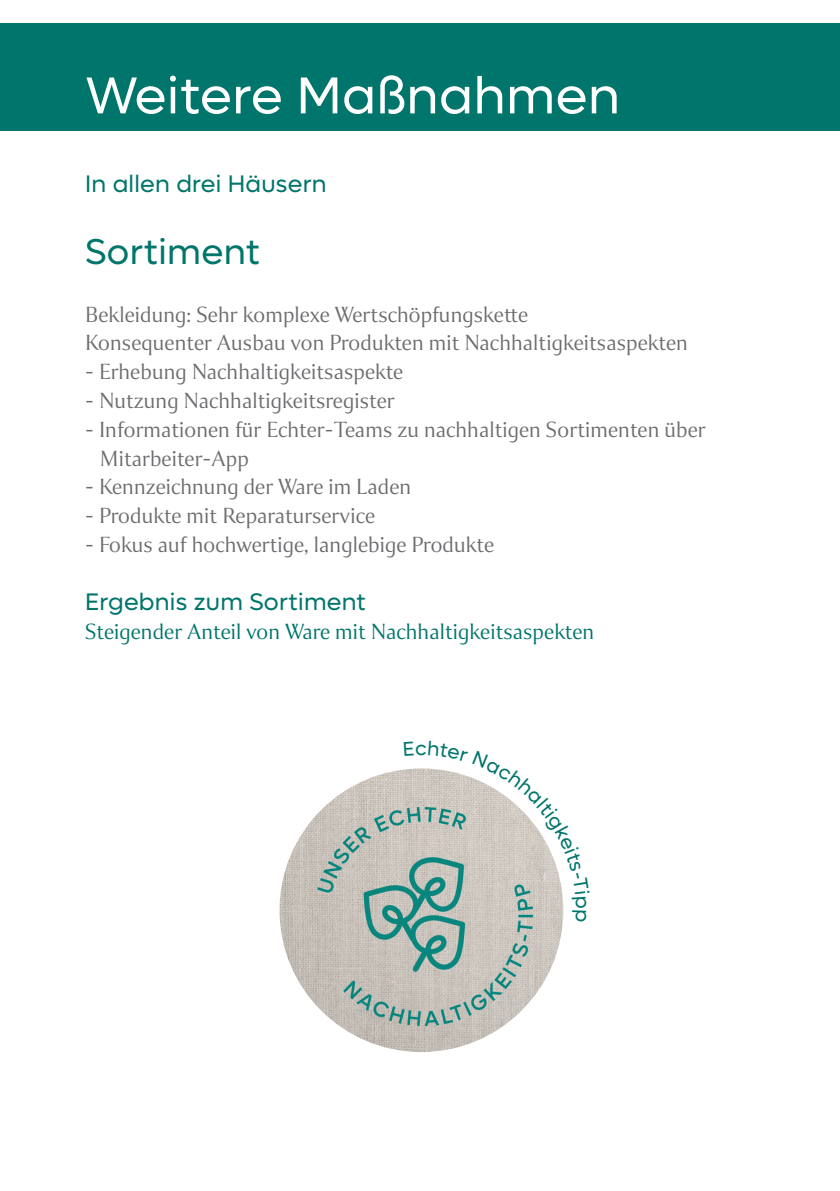
<style>
.page{position:relative;width:840px;height:1191px;background:#fff}
.page>*{position:absolute;margin:0;border:0;box-sizing:border-box;transform-origin:0 0}
.t1{font:52px "Lufga";letter-spacing:.01em;color:#fff}
.t2{font:36px "Lufga";letter-spacing:.01em;color:#00756b}
.t3{font:200 24px/28.8px "Collier";letter-spacing:.01em;color:#6c6d70}
.t4{font:200 24px "Collier";letter-spacing:.01em;color:#00756b}
.t5{font:24px "Lufga";letter-spacing:.01em;color:#00756b}
</style>
<div class="page">
<div style="left:0;top:23px;width:839px;height:107px;background:#00756b"></div>
<img style="left:279px;top:768px;width:284px;height:284px;border-radius:142px">
<svg style="left:404px;top:768px;width:160px;height:153px"></svg>
<h1 class="t1" style="left:85px;top:66px;width:536px">Weitere Maßnahmen</h1>
<p class="t5" style="left:85px;top:170px;width:243px">In allen drei Häusern</p>
<h2 class="t2" style="left:85px;top:231px;width:176px">Sortiment</h2>
<p class="t3" style="left:85px;top:300px;width:603px">Bekleidung: Sehr komplexe Wertschöpfungskette<br>Konsequenter Ausbau von Produkten mit Nachhaltigkeitsaspekten</p>
<p class="t3" style="left:85px;top:357px;width:319px">- Erhebung Nachhaltigkeitsaspekte</p>
<p class="t3" style="left:85px;top:386px;width:311px">- Nutzung Nachhaltigkeitsregister</p>
<p class="t3" style="left:100px;top:415px;width:606px;text-indent:-15px">- Informationen für Echter-Teams zu nachhaltigen Sortimenten über<br>Mitarbeiter-App</p>
<p class="t3" style="left:85px;top:472px;width:327px">- Kennzeichnung der Ware im Laden</p>
<p class="t3" style="left:85px;top:501px;width:291px">- Produkte mit Reparaturservice</p>
<p class="t3" style="left:85px;top:530px;width:410px">- Fokus auf hochwertige, langlebige Produkte</p>
<p class="t5" style="left:85px;top:588px;width:282px">Ergebnis zum Sortiment</p>
<p class="t4" style="left:85px;top:617px;width:510px">Steigender Anteil von Ware mit Nachhaltigkeitsaspekten</p>
</div>
